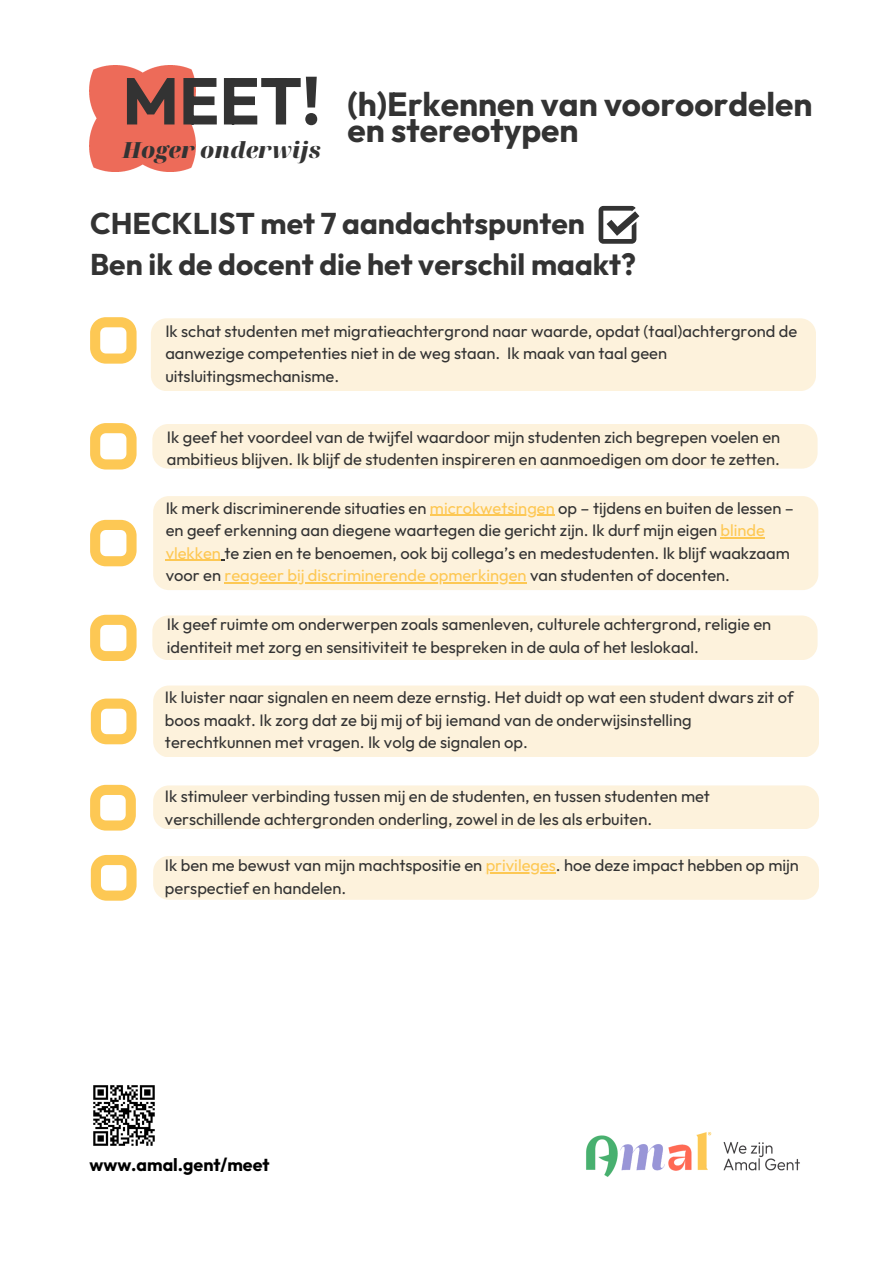
<style>
.page{position:relative;width:894px;height:1264px;background:#fff}
.page>*{position:absolute;margin:0;border:0;box-sizing:border-box;transform-origin:0 0}
.t1{font:700 65.85px "Outfit";color:#333}
.t2{font:700 33.3px/26.1px "Outfit";color:#333}
.t3{font:700 30px/41.1px "Outfit";color:#333}
.t4{font:italic 900 22.2px "Noto Serif Display";color:#333}
.t5{font:700 17.7px "Outfit";color:#000}
.t6{font:16.5px/22.5px "Outfit";color:#333}
.s1{color:#fdc854}
</style>
<div class="page">
<div style="left:151px;top:318px;width:664px;height:73px;background:#fdf2dc;border-radius:16px"></div>
<div style="left:152px;top:424px;width:665px;height:44px;background:#fdf2dc;border-radius:16px"></div>
<div style="left:152px;top:615px;width:665px;height:45px;background:#fdf2dc;border-radius:16px"></div>
<div style="left:153px;top:496px;width:665px;height:94px;background:#fdf2dc;border-radius:16px"></div>
<hr style="left:430px;top:514px;width:124px;height:2px;background:#fdc854">
<hr style="left:720px;top:537px;width:44px;height:1px;background:#fdc854">
<hr style="left:166px;top:559px;width:55px;height:2px;background:#fdc854">
<hr style="left:224px;top:582px;width:302px;height:1px;background:#fdc854">
<img style="left:586px;top:1132px;width:214px;height:45px">
<img style="left:93px;top:1085px;width:62px;height:61px">
<svg style="left:598px;top:206px;width:41px;height:38px"></svg>
<div style="left:153px;top:685px;width:665px;height:72px;background:#fdf2dc;border-radius:16px"></div>
<div style="left:153px;top:785px;width:665px;height:44px;background:#fdf2dc;border-radius:16px"></div>
<div style="left:153px;top:855px;width:665px;height:44px;background:#fdf2dc;border-radius:16px"></div>
<hr style="left:485px;top:872px;width:71px;height:1px;background:#fdc854">
<svg style="left:90px;top:317px;width:46px;height:46px"></svg>
<svg style="left:90px;top:423px;width:46px;height:46px"></svg>
<svg style="left:90px;top:520px;width:46px;height:46px"></svg>
<svg style="left:90px;top:614px;width:46px;height:47px"></svg>
<svg style="left:91px;top:698px;width:45px;height:46px"></svg>
<svg style="left:90px;top:784px;width:46px;height:46px"></svg>
<svg style="left:91px;top:855px;width:45px;height:45px"></svg>
<img style="left:89px;top:65px;width:106px;height:106px">
<h1 class="t1" style="left:302px;top:59px;width:20px">!</h1>
<h2 class="t2" style="left:122px;top:90px;width:691px;text-indent:225px">(h)Erkennen van vooroordelen<br><sup>MEET</sup> en stereotypen</h2>
<p class="t4" style="left:122px;top:134px;width:200px">Hoger onderwijs</p>
<h1 class="t3" style="left:90px;top:202px;width:547px">CHECKLIST met 7 aandachtspunten<br>Ben ik de docent die het verschil maakt?</h1>
<p class="t6" style="left:165px;top:319px;width:633px">Ik schat studenten met migratieachtergrond naar waarde, opdat (taal)achtergrond de aanwezige competenties niet in de weg staan. Ik maak van taal geen uitsluitingsmechanisme.</p>
<h4 class="t6" style="left:167px;top:425px;width:614px">Ik geef het voordeel van de twijfel waardoor mijn studenten zich begrepen voelen en ambitieus blijven. Ik blijf de studenten inspireren en aanmoedigen om door te zetten.</h4>
<h3 class="t6" style="left:166px;top:496px;width:629px">Ik merk discriminerende situaties en <span class="s1">microkwetsingen</span> op – tijdens en buiten de lessen –</h3>
<p class="t6" style="left:166px;top:519px;width:625px">en geef erkenning aan diegene waartegen die gericht zijn. Ik durf mijn eigen <span class="s1">blinde vlekken</span> te zien en te benoemen, ook bij collega’s en medestudenten. Ik blijf waakzaam voor en <span class="s1">reageer bij discriminerende opmerkingen</span> van studenten of docenten.</p>
<h2 class="t6" style="left:167px;top:612px;width:605px">Ik geef ruimte om onderwerpen zoals samenleven, culturele achtergrond, religie en identiteit met zorg en sensitiviteit te bespreken in de aula of het leslokaal.</h2>
<p class="t6" style="left:165px;top:686px;width:630px">Ik luister naar signalen en neem deze ernstig. Het duidt op wat een student dwars zit of boos maakt. Ik zorg dat ze bij mij of bij iemand van de onderwijsinstelling terechtkunnen met vragen. Ik volg de signalen op.</p>
<p class="t6" style="left:165px;top:784px;width:546px">Ik stimuleer verbinding tussen mij en de studenten, en tussen studenten met verschillende achtergronden onderling, zowel in de les als erbuiten.</p>
<p class="t6" style="left:165px;top:853px;width:635px">Ik ben me bewust van mijn machtspositie en <span class="s1">privileges</span>. hoe deze impact hebben op mijn</p>
<p class="t6" style="left:165px;top:876px;width:183px">perspectief en handelen.</p>
<p class="t5" style="left:89px;top:1152px;width:181px">www.amal.gent/meet</p>
</div>
